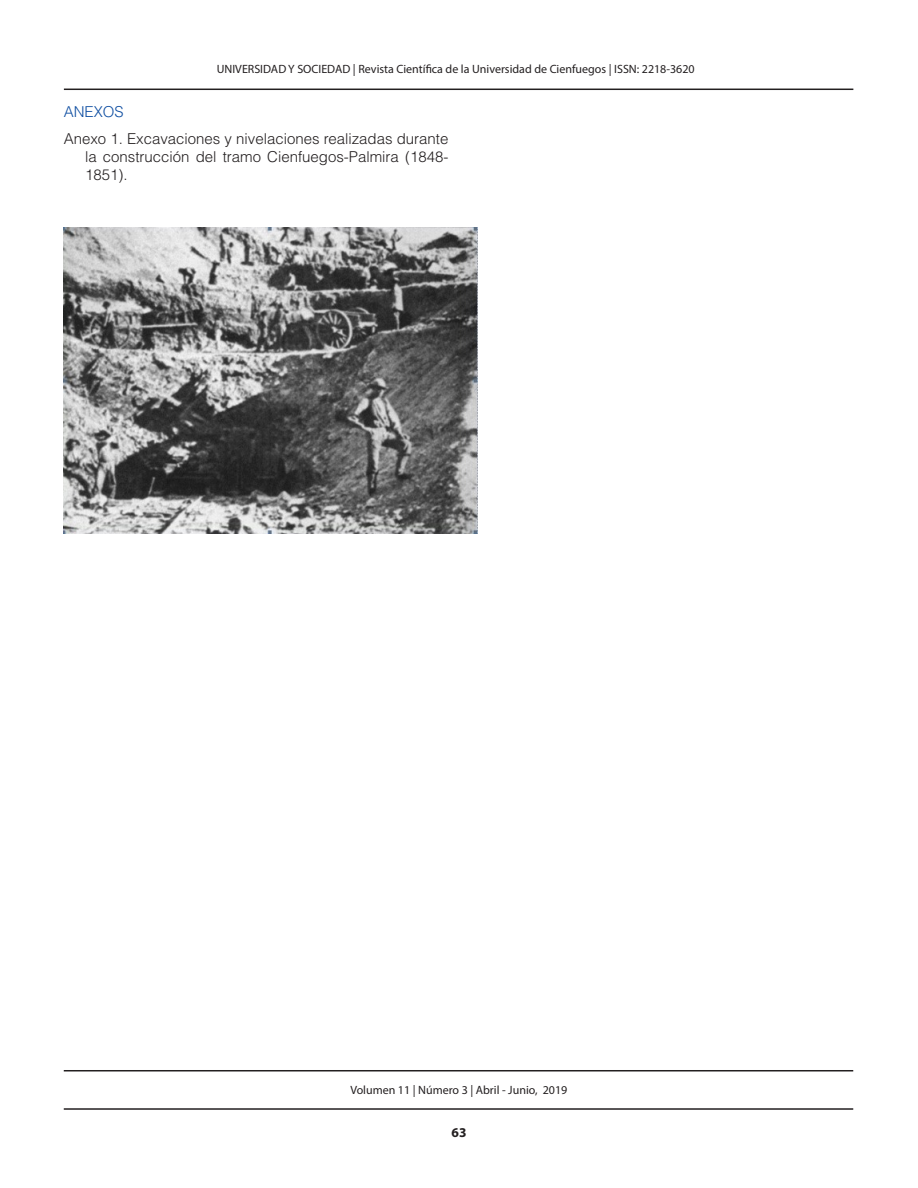
<style>
.page{position:relative;width:918px;height:1188px;background:#fff}
.page>*{position:absolute;margin:0;border:0;box-sizing:border-box;transform-origin:0 0}
.t1{font:300 15px/18px "Helvetica LT Std";color:#231f20;text-align:justify}
.t2{font:300 15px "Helvetica LT Std";color:#0d4da1}
.t3{font:700 13.5px "Myriad Pro";color:#231f20}
.t4{font:12px "Myriad Pro";color:#231f20}
</style>
<div class="page">
<hr style="left:64px;top:89px;width:789px;height:1px;background:#231f20">
<hr style="left:64px;top:1108px;width:789px;height:2px;background:#231f20">
<hr style="left:64px;top:1070px;width:789px;height:1px;background:#231f20">
<img style="left:64px;top:227px;width:413px;height:306px">
<p class="t4" style="left:217px;top:61px;width:479px">UNIVERSIDAD Y SOCIEDAD | Revista Científica de la Universidad de Cienfuegos | ISSN: 2218-3620</p>
<p class="t2" style="left:64px;top:102px;width:61px">ANEXOS</p>
<p class="t1" style="left:85px;top:129px;width:365px;text-indent:-21px">Anexo 1. Excavaciones y nivelaciones realizadas durante la construcción del tramo Cienfuegos-Palmira (1848- 1851).</p>
<p class="t4" style="left:350px;top:1083px;width:218px">Volumen 11 | Número 3 | Abril - Junio, 2019</p>
<p class="t3" style="left:452px;top:1124px;width:16px">63</p>
</div>
